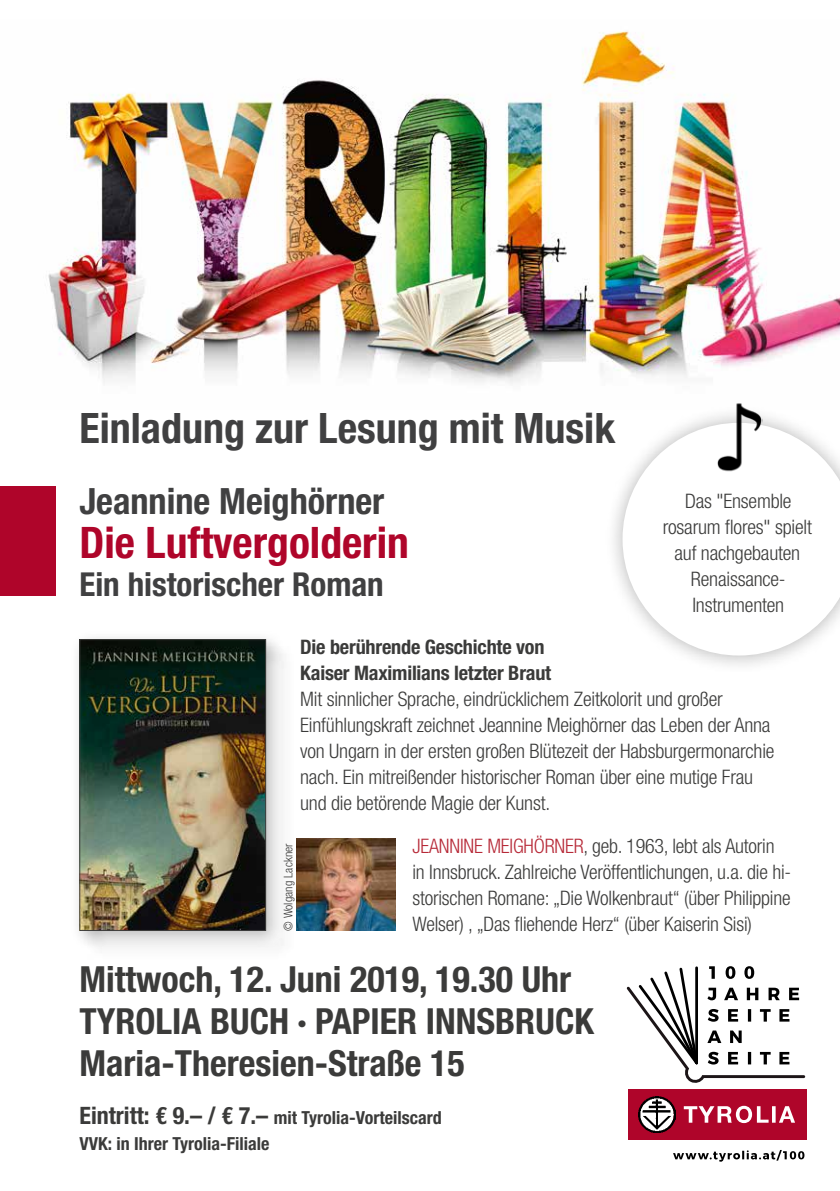
<style>
.page{position:relative;width:840px;height:1191px;background:#fff}
.page>*{position:absolute;margin:0;border:0;box-sizing:border-box;transform-origin:0 0}
.t1{font:700 condensed 43.4px "Helvetica Neue LT Std";color:#af052a}
.t2{font:700 condensed 42px "Helvetica Neue LT Std";color:#404041}
.t3{font:700 condensed 36.2px "Helvetica Neue LT Std";color:#404041}
.t4{font:700 condensed 36px/42px "Helvetica Neue LT Std";color:#3b3b3a}
.t5{font:700 condensed 33px "Helvetica Neue LT Std";color:#404041}
.t6{font:300 condensed 20px/26px "Helvetica Neue LT Std";letter-spacing:-.01em;color:#3b3b3a}
.t7{font:700 condensed 20px/26px "Helvetica Neue LT Std";letter-spacing:-.01em;color:#3b3b3a}
.t8{font:700 condensed 18px/25.2px "Helvetica Neue LT Std";color:#3b3b3a}
.t9{font:300 condensed 12px "Helvetica Neue LT Std";letter-spacing:.01em;color:#3b3b3a}
.s1{color:#b72a38}
.s2{font-size:24px}
</style>
<div class="page">
<img style="left:296px;top:838px;width:99px;height:92px">
<img style="left:48px;top:31px;width:791px;height:353px">
<div style="left:0;top:486px;width:56px;height:110px;background:#af052a"></div>
<div style="left:70px;top:629px;width:214px;height:320px;background:#000;opacity:.26"></div>
<div style="left:83px;top:642px;width:212px;height:318px;background:#000;opacity:.75"></div>
<div style="left:79px;top:639px;width:187px;height:291px;border:1px solid #3e3e3d"></div>
<div style="left:627px;top:1089px;width:179px;height:51px;background:#af052a"></div>
<svg style="left:683px;top:1105px;width:111px;height:18px"></svg>
<img style="left:638px;top:1096px;width:36px;height:36px">
<svg style="left:626px;top:966px;width:178px;height:117px"></svg>
<svg style="left:673px;top:1150px;width:131px;height:11px"></svg>
<div style="left:603px;top:404px;width:236px;height:270px;background:#000;opacity:.3"></div>
<svg style="left:622px;top:423px;width:217px;height:232px"></svg>
<img style="left:715px;top:403px;width:47px;height:79px">
<h2 class="t2" style="left:79px;top:402px;width:537px">Einladung zur Lesung mit Musik</h2>
<h3 class="t3" style="left:79px;top:479px;width:306px">Jeannine Meighörner</h3>
<h1 class="t1" style="left:79px;top:516px;width:331px">Die Luftvergolderin</h1>
<h3 class="t5" style="left:79px;top:564px;width:305px">Ein historischer Roman</h3>
<p class="t6" style="left:662px;top:488px;width:150px;text-align:center">Das "Ensemble rosarum flores" spielt auf nachgebauten<br>Renaissance-<br>Instrumenten</p>
<p class="t7" style="left:300px;top:633px;width:252px">Die berührende Geschichte von<br>Kaiser Maximilians letzter Braut</p>
<p class="t6" style="left:300px;top:685px;width:475px">Mit sinnlicher Sprache, eindrücklichem Zeitkolorit und großer Einfühlungskraft zeichnet Jeannine Meighörner das Leben der Anna von Ungarn in der ersten großen Blütezeit der Habsburgermonarchie nach. Ein mitreißender historischer Roman über eine mutige Frau und die betörende Magie der Kunst.</p>
<p class="t6" style="left:412px;top:832px;width:380px"><span class="s1">JEANNINE MEIGHÖRNER</span>, geb. 1963, lebt als Autorin in Innsbruck. Zahlreiche Veröffentlichungen, u.a. die hi&shy;storischen Romane: „Die Wolkenbraut“ (über Philippine Welser) , „Das fliehende Herz“ (über Kaiserin Sisi)</p>
<p class="t9" style="left:281px;top:930px;width:89px;rotate:-90deg">© Wolgang Lackner</p>
<h3 class="t4" style="left:79px;top:957px;width:515px">Mittwoch, 12. Juni 2019, 19.30 Uhr<br>TYROLIA BUCH · PAPIER INNSBRUCK<br>Maria-Theresien-Straße 15</h3>
<p class="t8" style="left:79px;top:1105px;width:363px"><span class="s2">Eintritt: € 9.– / € 7.–</span> mit Tyrolia-Vorteilscard<br>VVK: in Ihrer Tyrolia-Filiale</p>
</div>
